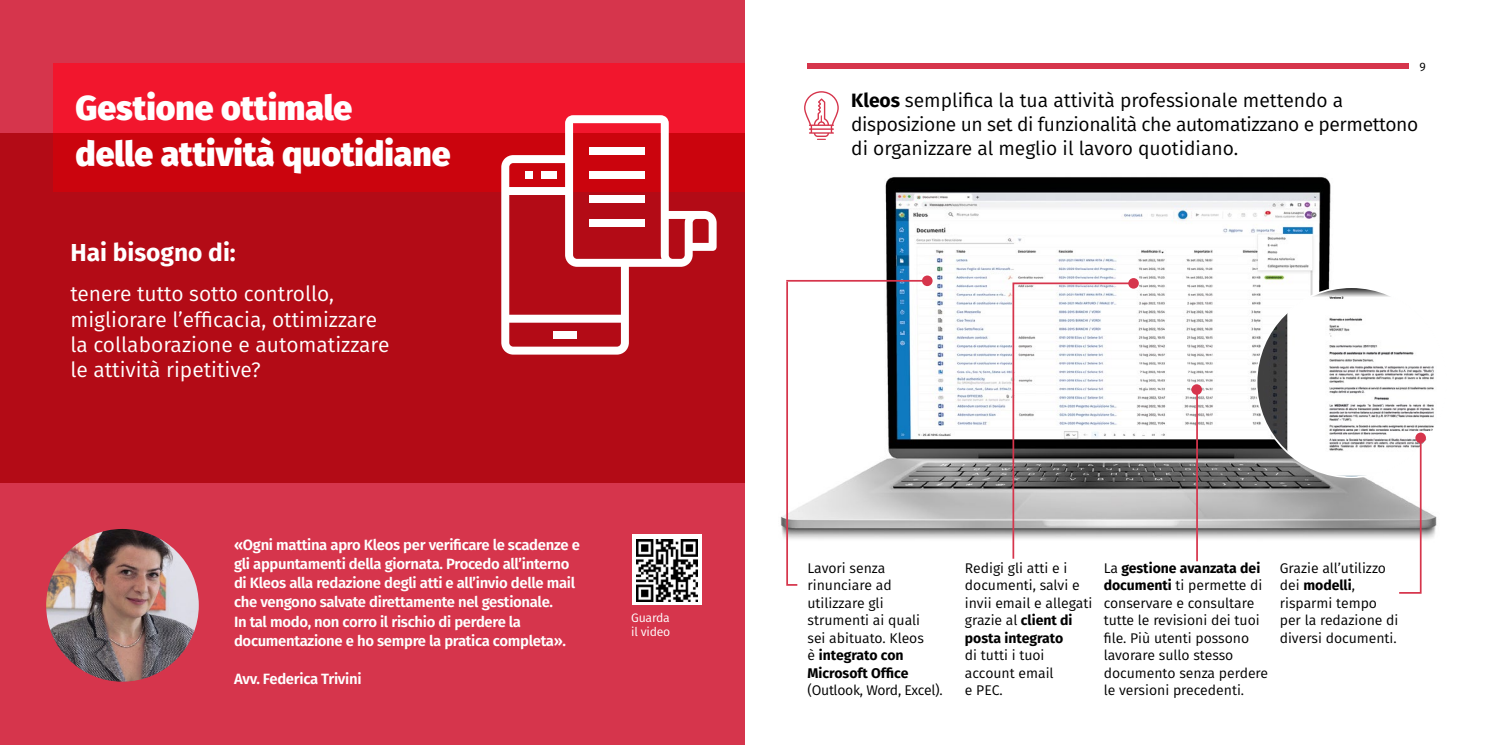
<style>
.page{position:relative;width:1489px;height:745px;background:#fff}
.page>*{position:absolute;margin:0;border:0;box-sizing:border-box;transform-origin:0 0}
.t1{font:900 33.6px/45.5px "Fira Sans";color:#fff}
.t2{font:700 24.5px "Fira Sans";color:#fff}
.t3{font:21px/25.2px "Fira Sans";color:#fff}
.t4{font:19.25px/24.2px "Fira Sans";letter-spacing:-.01em;color:#000}
.t5{font:600 14.88px/19.2px "Fira Sans";letter-spacing:-.02em;color:#fff}
.t6{font:14px/17.5px "Fira Sans";color:#000}
.t7{font:14px "Fira Sans";letter-spacing:-.02em;color:#000}
.t8{font:12.25px/14px "Fira Sans";letter-spacing:-.02em;color:#fff}
.t9{font:12.25px "Fira Sans";color:#000}
.s1{font-weight:700}
</style>
<div class="page">
<img style="left:780px;top:177px;width:657px;height:381px">
<div style="left:0;top:0;width:744px;height:744px;background:#d6354c"></div>
<div style="left:53px;top:63px;width:691px;height:128px;background:#f2162d"></div>
<div style="left:0;top:134px;width:744px;height:348px;background:linear-gradient(to bottom,#bf0811,#ae0d18)"></div>
<img style="left:46px;top:528px;width:153px;height:153px;border-radius:76px">
<svg style="left:785px;top:280px;width:14px;height:306px"></svg>
<hr style="left:786px;top:280px;width:141px;height:1px;background:#d6354c">
<svg style="left:1011px;top:281px;width:124px;height:278px"></svg>
<div style="left:1128px;top:278px;width:10px;height:10px;background:#d6354c;border-radius:50%"></div>
<div style="left:1191px;top:384px;width:10px;height:10px;background:#d6354c;border-radius:50%"></div>
<div style="left:922px;top:275px;width:10px;height:11px;background:#d6354c;border-radius:50%"></div>
<div style="left:632px;top:534px;width:69px;height:70px;background:#fff"></div>
<img style="left:636px;top:539px;width:61px;height:62px">
<img style="left:1256px;top:287px;width:190px;height:190px;border-radius:95px">
<svg style="left:1397px;top:436px;width:25px;height:158px"></svg>
<div style="left:1415px;top:432px;width:10px;height:11px;background:#d6354c;border-radius:50%"></div>
<svg style="left:501px;top:115px;width:215px;height:239px;background:#cb3c45"></svg>
<div style="left:589px;top:147px;width:55px;height:8px;background:#fff"></div>
<div style="left:589px;top:171px;width:55px;height:8px;background:#fff"></div>
<div style="left:589px;top:195px;width:55px;height:8px;background:#fff"></div>
<div style="left:589px;top:219px;width:55px;height:8px;background:#fff"></div>
<hr style="left:1196px;top:387px;width:1px;height:174px;background:#d6354c">
<svg style="left:804px;top:91px;width:34px;height:49px"></svg>
<div style="left:807px;top:63px;width:601px;height:5px;background:#d6354c"></div>
<h1 class="t1" style="left:75px;top:83px;width:376px">Gestione ottimale<br>delle attività quotidiane</h1>
<h2 class="t2" style="left:70px;top:232px;width:167px">Hai bisogno di:</h2>
<h3 class="t3" style="left:70px;top:281px;width:320px">tenere tutto sotto controllo, migliorare l’efficacia, ottimizzare la collaborazione e automatizzare le attività ripetitive?</h3>
<p class="t5" style="left:234px;top:533px;width:347px">«Ogni mattina apro Kleos per verificare le scadenze e gli appuntamenti della giornata. Procedo all’interno di Kleos alla redazione degli atti e all’invio delle mail che vengono salvate direttamente nel gestionale.<br>In tal modo, non corro il rischio di perdere la documentazione e ho sempre la pratica completa».</p>
<p class="t5" style="left:234px;top:668px;width:129px">Avv. Federica Trivini</p>
<p class="t8" style="left:631px;top:610px;width:40px">Guarda il video</p>
<p class="t9" style="left:1419px;top:58px;width:8px">9</p>
<h3 class="t4" style="left:851px;top:88px;width:568px"><span class="s1">Kleos</span> semplifica la tua attività professionale mettendo a disposizione un set di funzionalità che automatizzano e permettono di organizzare al meglio il lavoro quotidiano.</h3>
<p class="t6" style="left:807px;top:558px;width:118px">Lavori senza rinunciare ad utilizzare gli strumenti ai quali sei abituato. Kleos è <span class="s1">integrato con<br>Microsoft Office</span></p>
<p class="t7" style="left:807px;top:679px;width:137px">(Outlook, Word, Excel).</p>
<p class="t6" style="left:964px;top:558px;width:129px">Redigi gli atti e i documenti, salvi e invii email e allegati grazie al <span class="s1">client di posta integrato</span></p>
<p class="t6" style="left:964px;top:646px;width:90px">di tutti i tuoi account email e PEC.</p>
<p class="t6" style="left:1103px;top:558px;width:166px">La <span class="s1">gestione avanzata dei documenti</span> ti permette di conservare e consultare tutte le revisioni dei tuoi file. Più utenti possono lavorare sullo stesso documento senza perdere le versioni precedenti.</p>
<p class="t6" style="left:1279px;top:558px;width:120px">Grazie all’utilizzo dei <span class="s1">modelli</span>, risparmi tempo per la redazione di diversi documenti.</p>
</div>
